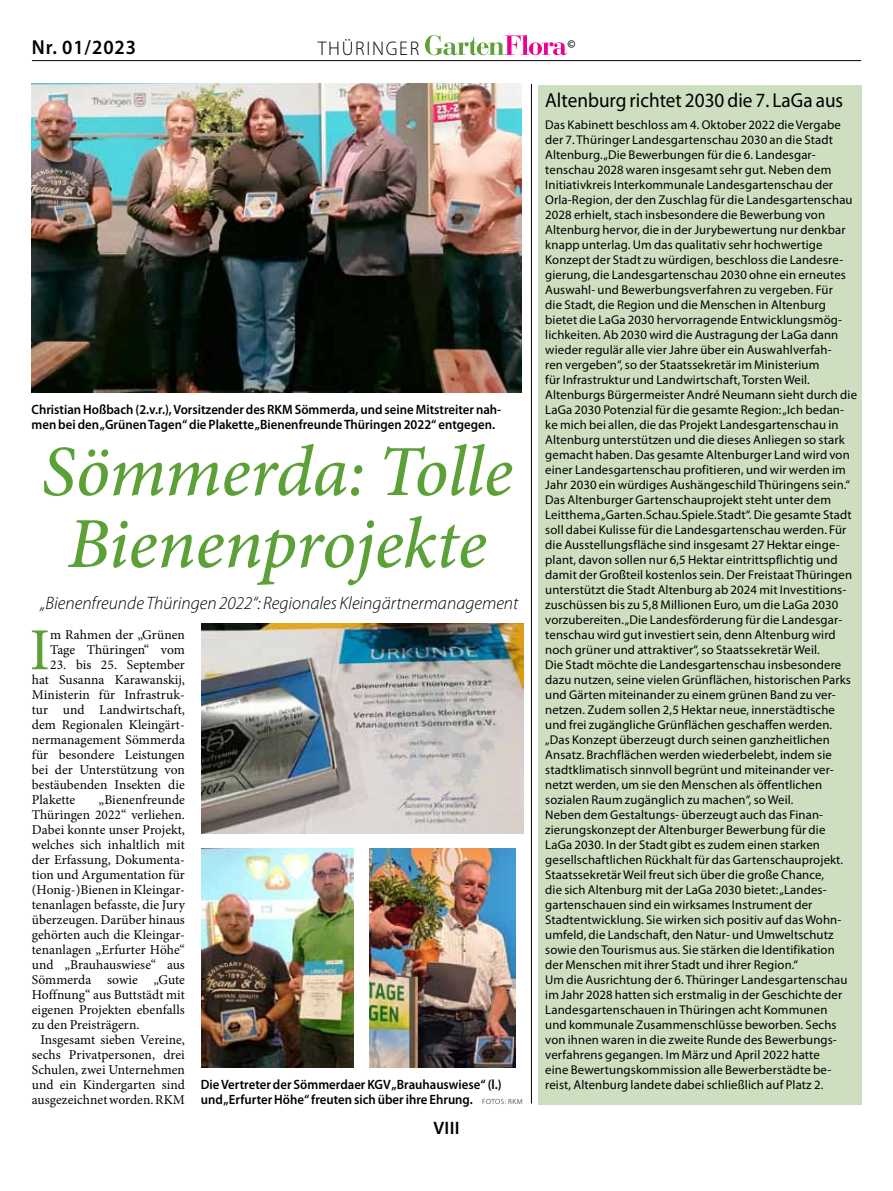
<style>
.page{position:relative;width:893px;height:1191px;background:#fff}
.page>*{position:absolute;margin:0;border:0;box-sizing:border-box;transform-origin:0 0}
.t1{font:italic 500 72px/72px "Minion Pro";letter-spacing:-.01em;color:#5ca038;text-align:center}
.t2{font:59.7px "Minion Pro";color:#5ca038}
.t3{font:20.25px "Myriad Pro";color:#000;scale:.95 1}
.t4{font:600 20.25px "Myriad Pro";letter-spacing:.05em;color:#000;scale:.95 1}
.t5{font:300 19.8px "Myriad Pro";letter-spacing:.09em;color:#000;scale:.95 1}
.t6{font:italic 300 18px "Myriad Pro";color:#000}
.t7{font:600 18px "Myriad Pro";color:#000}
.t8{font:13.5px/15px "Minion Pro";letter-spacing:.005em;color:#000;text-align:justify}
.t9{font:600 13.5px/15px "Myriad Pro";color:#000;scale:.95 1}
.t10{font:12.75px/15px "Myriad Pro";letter-spacing:.01em;color:#000}
.t11{font:600 11.85px "Myriad Pro";color:#000}
.s1{font-weight:300;font-size:7.5px}
</style>
<div class="page">
<hr style="left:32px;top:60px;width:829px;height:1px;background:#000">
<svg style="left:425px;top:35px;width:142px;height:20px"></svg>
<img style="left:32px;top:83px;width:489px;height:309px">
<img style="left:201px;top:848px;width:153px;height:219px">
<img style="left:370px;top:848px;width:145px;height:219px">
<hr style="left:531px;top:84px;width:1px;height:1019px;background:#000">
<div style="left:539px;top:85px;width:323px;height:1019px;background:#cedfc1"></div>
<img style="left:202px;top:624px;width:322px;height:210px">
<h3 class="t5" style="left:318px;top:36px;width:108px">THÜRINGER</h3>
<h3 class="t4" style="left:32px;top:34px;width:111px">Nr. 01/2023</h3>
<p class="t11" style="left:567px;top:36px;width:10px">©</p>
<p class="t9" style="left:32px;top:402px;width:496px">Christian Hoßbach (2.v.r.), Vorsitzender des RKM Sömmerda, und seine Mitstreiter nah&shy;men bei den „Grünen Tagen“ die Plakette „Bienenfreunde Thüringen 2022“ entgegen.</p>
<h1 class="t1" style="left:41px;top:436px;width:473px">Sömmerda: Tolle<br>Bienenprojekte</h1>
<h3 class="t6" style="left:41px;top:592px;width:479px">„Bienenfreunde Thüringen 2022“: Regionales Kleingärtnermanagement</h3>
<h2 class="t2" style="left:30px;top:610px;width:22px">I</h2>
<p class="t8" style="left:50px;top:627px;width:136px">m Rahmen der „Grünen<br>Tage Thüringen“ vom</p>
<p class="t8" style="left:32px;top:657px;width:155px;text-indent:18px">23. bis 25. September hat Susanna Karawanskij, Ministerin für Infrastruk&shy;tur und Landwirtschaft, dem Regionalen Kleingärt&shy;nermanagement Sömmerda für besondere Leistungen bei der Unterstützung von bestäubenden Insekten die Plakette</p>
<p class="t8" style="left:32px;top:792px;width:155px;text-indent:67px">„Bienenfreunde Thüringen 2022“ verliehen.<br>Dabei konnte unser Projekt, welches sich inhaltlich mit der Erfassung, Dokumenta&shy;tion und Argumentation für (Honig-)Bienen in Kleingar&shy;tenanlagen befasste, die Jury überzeugen. Darüber hinaus gehörten auch die Kleingar&shy;tenanlagen „Erfurter Höhe“ und „Brauhauswiese“ aus Sömmerda sowie „Gute Hoffnung“ aus Buttstädt mit eigenen Projekten ebenfalls zu den Preisträgern.</p>
<p class="t8" style="left:32px;top:1032px;width:155px;text-indent:9px">Insgesamt sieben Vereine, sechs Privatpersonen, drei Schulen, zwei Unternehmen und ein Kindergarten sind ausgezeichnet worden. RKM</p>
<p class="t9" style="left:201px;top:1077px;width:340px">Die Vertreter der Sömmerdaer KGV „Brauhauswiese“ (l.) und „Erfurter Höhe“ freuten sich über ihre Ehrung. <span class="s1">F OTOS: RKM</span></p>
<h3 class="t7" style="left:433px;top:1117px;width:28px">VIII</h3>
<h3 class="t3" style="left:545px;top:87px;width:315px">Altenburg richtet 2030 die 7. LaGa aus</h3>
<p class="t10" style="left:545px;top:117px;width:313px">Das Kabinett beschloss am 4. Oktober 2022 die Vergabe der 7. Thüringer Landesgartenschau 2030 an die Stadt Altenburg. „Die Bewerbungen für die 6. Landesgar&shy;tenschau 2028 waren insgesamt sehr gut. Neben dem Initiativkreis Interkommunale Landesgartenschau der Orla-Region, der den Zuschlag für die Landesgartenschau 2028 erhielt, stach insbesondere die Bewerbung von Altenburg hervor, die in der Jurybewertung nur denkbar knapp unterlag. Um das qualitativ sehr hochwertige Konzept der Stadt zu würdigen, beschloss die Landesre&shy;gierung, die Landesgartenschau 2030 ohne ein erneutes Auswahl- und Bewerbungsverfahren zu vergeben. Für<br>die Stadt, die Region und die Menschen in Altenburg bietet die LaGa 2030 hervorragende Entwicklungsmög&shy;lichkeiten. Ab 2030 wird die Austragung der LaGa dann wieder regulär alle vier Jahre über ein Auswahlverfah-<br>ren vergeben“, so der Staatssekretär im Ministerium<br>für Infrastruktur und Landwirtschaft, Torsten Weil.<br>Altenburgs Bürgermeister André Neumann sieht durch die LaGa 2030 Potenzial für die gesamte Region: „Ich bedan&shy;ke mich bei allen, die das Projekt Landesgartenschau in Altenburg unterstützen und die dieses Anliegen so stark gemacht haben. Das gesamte Altenburger Land wird von einer Landesgartenschau profitieren, und wir werden im Jahr 2030 ein würdiges Aushängeschild Thüringens sein.“ Das Altenburger Gartenschauprojekt steht unter dem Leitthema „Garten.Schau.Spiele.Stadt“. Die gesamte Stadt soll dabei Kulisse für die Landesgartenschau werden. Für die Ausstellungsfläche sind insgesamt 27 Hektar einge&shy;plant, davon sollen nur 6,5 Hektar eintrittspflichtig und damit der Großteil kostenlos sein. Der Freistaat Thüringen unterstützt die Stadt Altenburg ab 2024 mit Investitions&shy;zuschüssen bis zu 5,8 Millionen Euro, um die LaGa 2030 vorzubereiten. „Die Landesförderung für die Landesgar&shy;tenschau wird gut investiert sein, denn Altenburg wird noch grüner und attraktiver“, so Staatssekretär Weil.<br>Die Stadt möchte die Landesgartenschau insbesondere dazu nutzen, seine vielen Grünflächen, historischen Parks und Gärten miteinander zu einem grünen Band zu ver&shy;netzen. Zudem sollen 2,5 Hektar neue, innerstädtische und frei zugängliche Grünflächen geschaffen werden. „Das Konzept überzeugt durch seinen ganzheitlichen Ansatz. Brachflächen werden wiederbelebt, indem sie stadtklimatisch sinnvoll begrünt und miteinander ver&shy;netzt werden, um sie den Menschen als öffentlichen sozialen Raum zugänglich zu machen“, so Weil.<br>Neben dem Gestaltungs- überzeugt auch das Finan&shy;zierungskonzept der Altenburger Bewerbung für die<br>LaGa 2030. In der Stadt gibt es zudem einen starken gesellschaftlichen Rückhalt für das Gartenschauprojekt.<br>Staatssekretär Weil freut sich über die große Chance,<br>die sich Altenburg mit der LaGa 2030 bietet: „Landes&shy;gartenschauen sind ein wirksames Instrument der Stadtentwicklung. Sie wirken sich positiv auf das Wohn&shy;umfeld, die Landschaft, den Natur- und Umweltschutz sowie den Tourismus aus. Sie stärken die Identifikation<br>der Menschen mit ihrer Stadt und ihrer Region.“<br>Um die Ausrichtung der 6. Thüringer Landesgartenschau im Jahr 2028 hatten sich erstmalig in der Geschichte der Landesgartenschauen in Thüringen acht Kommunen<br>und kommunale Zusammenschlüsse beworben. Sechs von ihnen waren in die zweite Runde des Bewerbungs&shy;verfahrens gegangen. Im März und April 2022 hatte<br>eine Bewertungskommission alle Bewerberstädte be&shy;reist, Altenburg landete dabei schließlich auf Platz 2.</p>
</div>
